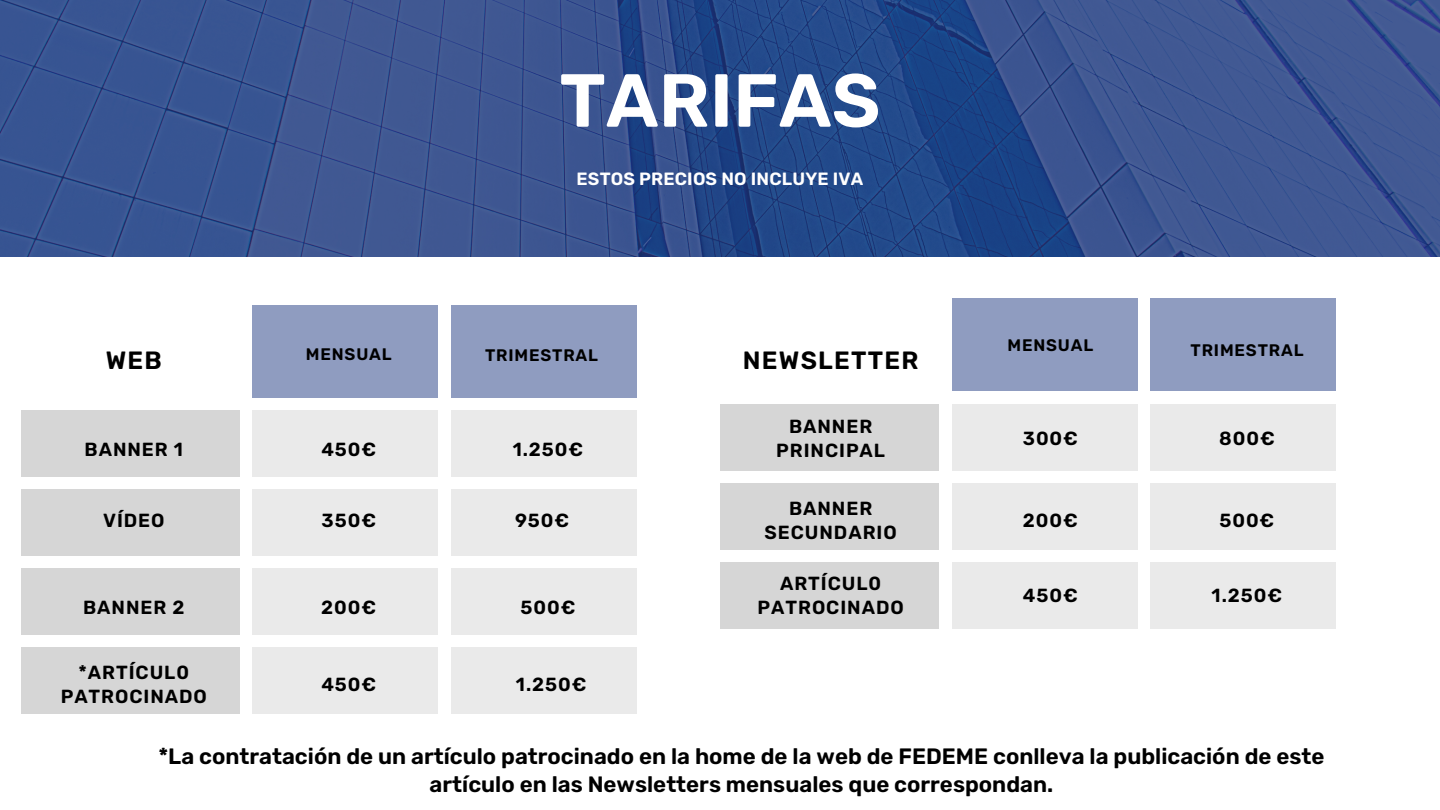
<style>
.page{position:relative;width:1440px;height:810px;background:#fff}
.page>*{position:absolute;margin:0;border:0;box-sizing:border-box;transform-origin:0 0}
.t1{font:600 75px "Rubik";color:#fff}
.t2{font:600 25px "Rubik";letter-spacing:.05em;color:#000}
.t3{font:600 22.2px/28.5px "Rubik";color:#000;text-align:center}
.t4{font:600 19px/24px "Rubik";letter-spacing:.05em;color:#000;text-align:center}
.t5{font:600 17.7px "Rubik";letter-spacing:.01em;color:#fff}
.t6{font:600 16.7px "Rubik";letter-spacing:.05em;color:#000}
</style>
<div class="page">
<div style="left:253px;top:305px;width:185px;height:92px;background:#8f9cc0"></div>
<div style="left:21px;top:410px;width:218px;height:66px;background:#d6d6d6"></div>
<div style="left:21px;top:489px;width:218px;height:67px;background:#d6d6d6"></div>
<div style="left:21px;top:568px;width:218px;height:66px;background:#d6d6d6"></div>
<div style="left:253px;top:410px;width:185px;height:66px;background:#eaeaea"></div>
<div style="left:452px;top:410px;width:185px;height:66px;background:#eaeaea"></div>
<div style="left:253px;top:489px;width:185px;height:67px;background:#eaeaea"></div>
<div style="left:452px;top:489px;width:185px;height:67px;background:#eaeaea"></div>
<div style="left:253px;top:568px;width:185px;height:66px;background:#eaeaea"></div>
<div style="left:452px;top:568px;width:185px;height:66px;background:#eaeaea"></div>
<div style="left:253px;top:647px;width:185px;height:66px;background:#eaeaea"></div>
<div style="left:452px;top:647px;width:185px;height:66px;background:#eaeaea"></div>
<div style="left:21px;top:647px;width:218px;height:66px;background:#d6d6d6"></div>
<div style="left:452px;top:305px;width:185px;height:92px;background:#8f9cc0"></div>
<img style="left:0;top:0;width:1440px;height:257px">
<div style="left:952px;top:299px;width:185px;height:92px;background:#8f9cc0"></div>
<div style="left:720px;top:404px;width:218px;height:66px;background:#d6d6d6"></div>
<div style="left:720px;top:483px;width:218px;height:66px;background:#d6d6d6"></div>
<div style="left:720px;top:562px;width:218px;height:66px;background:#d6d6d6"></div>
<div style="left:952px;top:404px;width:185px;height:66px;background:#eaeaea"></div>
<div style="left:1151px;top:404px;width:185px;height:66px;background:#eaeaea"></div>
<div style="left:952px;top:483px;width:185px;height:66px;background:#eaeaea"></div>
<div style="left:1151px;top:483px;width:185px;height:66px;background:#eaeaea"></div>
<div style="left:952px;top:562px;width:185px;height:66px;background:#eaeaea"></div>
<div style="left:1151px;top:562px;width:185px;height:66px;background:#eaeaea"></div>
<div style="left:1151px;top:299px;width:185px;height:92px;background:#8f9cc0"></div>
<h1 class="t1" style="left:560px;top:57px;width:322px">TARIFAS</h1>
<p class="t5" style="left:577px;top:169px;width:288px">ESTOS PRECIOS NO INCLUYE IVA</p>
<h2 class="t2" style="left:106px;top:345px;width:58px">WEB</h2>
<p class="t6" style="left:306px;top:345px;width:87px">MENSUAL</p>
<p class="t6" style="left:485px;top:345px;width:114px">TRIMESTRAL</p>
<h2 class="t2" style="left:743px;top:345px;width:177px">NEWSLETTER</h2>
<p class="t6" style="left:1008px;top:335px;width:87px">MENSUAL</p>
<p class="t6" style="left:1191px;top:340px;width:114px">TRIMESTRAL</p>
<p class="t4" style="left:85px;top:437px;width:100px">BANNER 1</p>
<p class="t4" style="left:321px;top:437px;width:47px">450€</p>
<p class="t4" style="left:513px;top:437px;width:63px">1.250€</p>
<p class="t4" style="left:776px;top:414px;width:110px">BANNER<br>PRINCIPAL</p>
<p class="t4" style="left:1023px;top:426px;width:47px">300€</p>
<p class="t4" style="left:1219px;top:426px;width:48px">800€</p>
<p class="t4" style="left:103px;top:509px;width:63px">VÍDEO</p>
<p class="t4" style="left:83px;top:595px;width:103px">BANNER 2</p>
<p class="t4" style="left:322px;top:509px;width:47px">350€</p>
<p class="t4" style="left:515px;top:509px;width:46px">950€</p>
<p class="t4" style="left:321px;top:595px;width:47px">200€</p>
<p class="t4" style="left:520px;top:595px;width:47px">500€</p>
<p class="t4" style="left:765px;top:497px;width:134px">BANNER<br>SECUNDARIO</p>
<p class="t4" style="left:758px;top:571px;width:148px">ARTÍCUL0<br>PATROCINADO</p>
<p class="t4" style="left:1023px;top:509px;width:47px">200€</p>
<p class="t4" style="left:1219px;top:508px;width:47px">500€</p>
<p class="t4" style="left:1023px;top:584px;width:47px">450€</p>
<p class="t4" style="left:1212px;top:584px;width:63px">1.250€</p>
<p class="t4" style="left:61px;top:660px;width:148px">*ARTÍCUL0<br>PATROCINADO</p>
<p class="t4" style="left:321px;top:672px;width:47px">450€</p>
<p class="t4" style="left:516px;top:672px;width:63px">1.250€</p>
<p class="t3" style="left:158px;top:742px;width:1168px">*La contratación de un artículo patrocinado en la home de la web de FEDEME conlleva la publicación de este artículo en las Newsletters mensuales que correspondan.</p>
</div>
